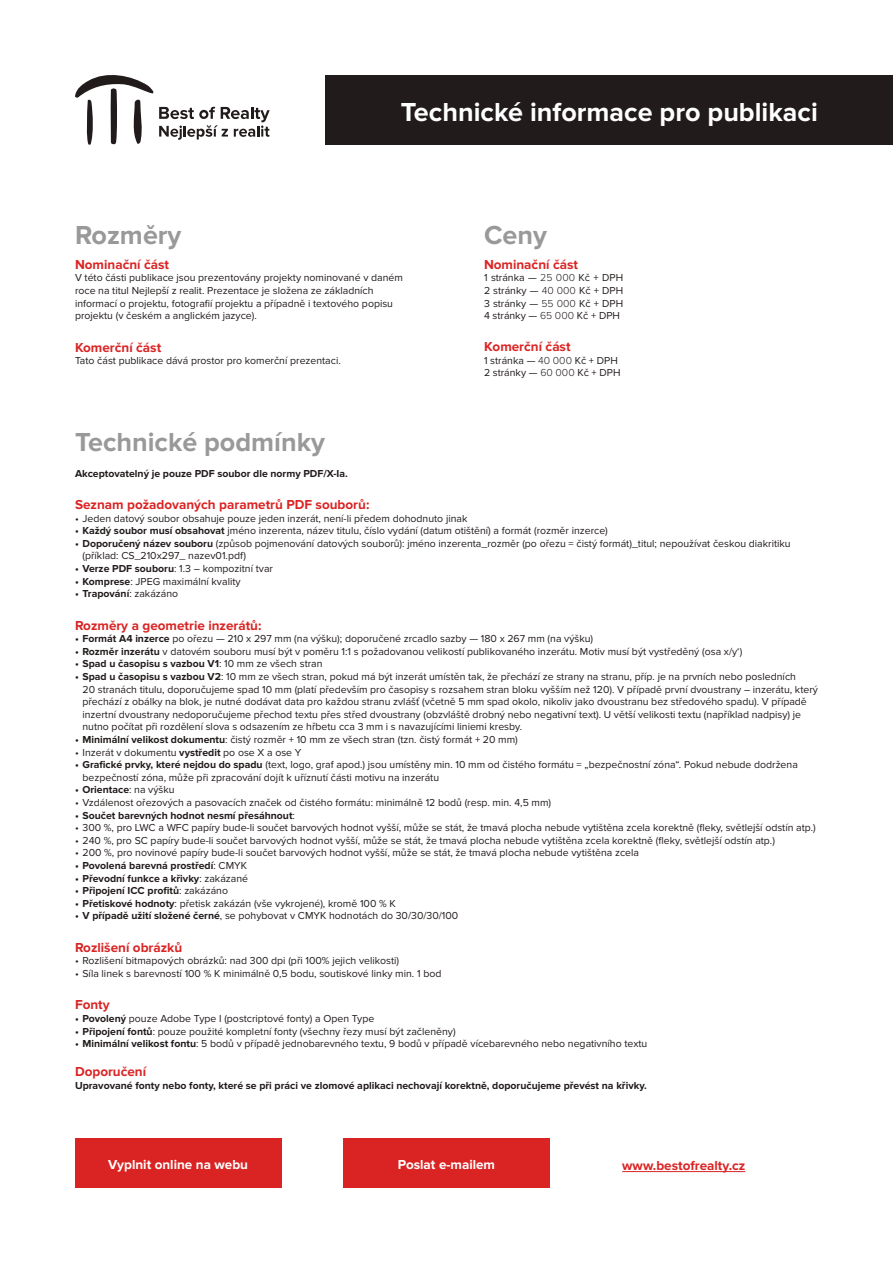
<style>
.page{position:relative;width:893px;height:1263px;background:#fff}
.page>*{position:absolute;margin:0;border:0;box-sizing:border-box;transform-origin:0 0}
.t1{font:700 27px "Proxima Nova";color:#fff}
.t2{font:700 27px "Proxima Nova";color:#999}
.t3{font:700 13.5px "Proxima Nova";color:#da2424}
.t4{font:700 13.5px "Proxima Nova";color:#fff}
.t5{font:10.5px/12.6px "Proxima Nova";color:#221b1b}
.t6{font:700 10.5px "Proxima Nova";color:#221b1b}
.s1{font-weight:300}
.s2{font-weight:700}
.s3{font-weight:400}
</style>
<div class="page">
<svg style="left:75px;top:75px;width:195px;height:70px"></svg>
<div style="left:326px;top:75px;width:567px;height:70px;background:#221b1b"></div>
<hr style="left:622px;top:1171px;width:123px;height:1px;background:#da2424">
<div style="left:75px;top:1138px;width:206px;height:50px;background:#da2424"></div>
<div style="left:343px;top:1138px;width:207px;height:50px;background:#da2424"></div>
<h1 class="t1" style="left:401px;top:96px;width:418px">Technické informace pro publikaci</h1>
<h1 class="t2" style="left:75px;top:219px;width:108px">Rozměry</h1>
<p class="t3" style="left:75px;top:257px;width:96px">Nominační část</p>
<p class="t5" style="left:75px;top:272px;width:329px">V této části publikace jsou prezentovány projekty nominované v daném roce na titul Nejlepší z realit. Prezentace je složena ze základních informací o projektu, fotografií projektu a případně i textového popisu projektu (v českém a anglickém jazyce).</p>
<p class="t3" style="left:75px;top:339px;width:88px">Komerční část</p>
<p class="t5" style="left:75px;top:355px;width:267px">Tato část publikace dává prostor pro komerční prezentaci.</p>
<h1 class="t2" style="left:484px;top:219px;width:64px">Ceny</h1>
<p class="t3" style="left:484px;top:257px;width:96px">Nominační část</p>
<p class="t5" style="left:484px;top:272px;width:141px;text-align:justify">1 stránka — <span class="s1">25 000</span> Kč + DPH 2 stránky — <span class="s1">40 000</span> Kč + DPH 3 stránky — <span class="s1">55 000</span> Kč + DPH 4 stránky — <span class="s1">65 000</span> Kč + DPH</p>
<p class="t3" style="left:484px;top:339px;width:88px">Komerční část</p>
<p class="t5" style="left:484px;top:354px;width:138px">1 stránka — <span class="s1">40 000</span> Kč + DPH<br>2 stránky — <span class="s1">60 000</span> Kč + DPH</p>
<h1 class="t2" style="left:75px;top:427px;width:252px">Technické podmínky</h1>
<p class="t6" style="left:75px;top:467px;width:274px">Akceptovatelný je pouze PDF soubor dle normy PDF/X-Ia.</p>
<p class="t3" style="left:75px;top:497px;width:296px">Seznam požadovaných parametrů PDF souborů:</p>
<p class="t5" style="left:75px;top:512px;width:394px">• Jeden datový soubor obsahuje pouze jeden inzerát, není-li předem dohodnuto jinak</p>
<p class="t5" style="left:75px;top:525px;width:534px"><span class="s2">• Každý soubor musí obsahovat</span> jméno inzerenta, název titulu, číslo vydání (datum otištění) a formát (rozměr inzerce)</p>
<p class="t5" style="left:82px;top:537px;width:710px;text-indent:-7px"><span class="s2">• Doporučený název souboru</span> (způsob pojmenování datových souborů): jméno inzerenta_rozměr (po ořezu = čistý formát)_titul; nepoužívat českou diakritiku (příklad: CS_210x297_ nazev01.pdf)</p>
<p class="t5" style="left:75px;top:562px;width:200px"><span class="s2">• Verze PDF souboru</span>: 1.3 – kompozitní tvar</p>
<p class="t5" style="left:75px;top:575px;width:167px"><span class="s2">• Komprese</span>: JPEG maximální kvality</p>
<p class="t6" style="left:75px;top:588px;width:105px">• Trapování<span class="s3">: zakázáno</span></p>
<p class="t3" style="left:75px;top:617px;width:188px">Rozměry a geometrie inzerátů:</p>
<p class="t5" style="left:75px;top:633px;width:520px"><span class="s2">• Formát A4 inzerce</span> po ořezu — 210 x 297 mm (na výšku); doporučené zrcadlo sazby — 180 x 267 mm (na výšku)</p>
<p class="t5" style="left:75px;top:645px;width:669px"><span class="s2">• Rozměr inzerátu</span> v datovém souboru musí být v poměru 1:1 s požadovanou velikostí publikovaného inzerátu. Motiv musí být vystředěný (osa x/y‘)</p>
<p class="t6" style="left:75px;top:658px;width:249px">• Spad u časopisu s vazbou V1<span class="s3">: 10 mm ze všech stran</span></p>
<p class="t5" style="left:82px;top:670px;width:737px;text-indent:-7px"><span class="s2">• Spad u časopisu s vazbou V2</span>: 10 mm ze všech stran, pokud má být inzerát umístěn tak, že přechází ze strany na stranu, příp. je na prvních nebo posledních<br>20 stranách titulu, doporučujeme spad 10 mm (platí především pro časopisy s rozsahem stran bloku vyšším než 120). V případě první dvoustrany – inzerátu, který přechází z obálky na blok, je nutné dodávat data pro každou stranu zvlášť (včetně 5 mm spad okolo, nikoliv jako dvoustranu bez středového spadu). V případě inzertní dvoustrany nedoporučujeme přechod textu přes střed dvoustrany (obzvláště drobný nebo negativní text). U větší velikosti textu (například nadpisy) je nutno počítat při rozdělení slova s odsazením ze hřbetu cca 3 mm i s navazujícími liniemi kresby.</p>
<p class="t5" style="left:75px;top:733px;width:444px"><span class="s2">• Minimální velikost dokumentu</span>: čistý rozměr + 10 mm ze všech stran (tzn. čistý formát + 20 mm)</p>
<p class="t5" style="left:75px;top:746px;width:228px">• Inzerát v dokumentu <span class="s2">vystředit</span> po ose X a ose Y</p>
<p class="t5" style="left:82px;top:759px;width:717px;text-indent:-7px"><span class="s2">• Grafické prvky, které nejdou do spadu</span> (text, logo, graf apod.) jsou umístěny min. 10 mm od čistého formátu = „bezpečnostní zóna“. Pokud nebude dodržena bezpečností zóna, může při zpracování dojít k uříznutí části motivu na inzerátu</p>
<p class="t6" style="left:75px;top:784px;width:101px">• Orientace<span class="s3">: na výšku</span></p>
<p class="t5" style="left:75px;top:796px;width:478px">• Vzdálenost ořezových a pasovacích značek od čistého formátu: minimálně 12 bodů (resp. min. 4,5 mm)</p>
<p class="t6" style="left:75px;top:809px;width:221px">• Součet barevných hodnot nesmí přesáhnout<span class="s3">:</span></p>
<p class="t5" style="left:75px;top:822px;width:742px">• 300 %, pro LWC a WFC papíry bude-li součet barvových hodnot vyšší, může se stát, že tmavá plocha nebude vytištěna zcela korektně (fleky, světlejší odstín atp.)</p>
<p class="t5" style="left:75px;top:834px;width:701px">• 240 %, pro SC papíry bude-li součet barvových hodnot vyšší, může se stát, že tmavá plocha nebude vytištěna zcela korektně (fleky, světlejší odstín atp.)</p>
<p class="t5" style="left:75px;top:847px;width:565px">• 200 %, pro novinové papíry bude-li součet barvových hodnot vyšší, může se stát, že tmavá plocha nebude vytištěna zcela</p>
<p class="t6" style="left:75px;top:859px;width:174px">• Povolená barevná prostředí<span class="s3">: CMYK</span></p>
<p class="t6" style="left:75px;top:872px;width:175px">• Převodní funkce a křivky<span class="s3">: zakázané</span></p>
<p class="t6" style="left:75px;top:885px;width:155px">• Připojení ICC profitů<span class="s3">: zakázáno</span></p>
<p class="t5" style="left:75px;top:897px;width:322px"><span class="s2">• Přetiskové hodnoty</span>: přetisk zakázán (vše vykrojené), kromě 100 % K</p>
<p class="t5" style="left:75px;top:910px;width:385px"><span class="s2">• V případě užití složené černé</span>, se pohybovat v CMYK hodnotách do 30/30/30/100</p>
<p class="t3" style="left:75px;top:939px;width:109px">Rozlišení obrázků</p>
<p class="t5" style="left:75px;top:955px;width:326px">• Rozlišení bitmapových obrázků: nad 300 dpi (při 100% jejich velikosti)</p>
<p class="t5" style="left:75px;top:967px;width:368px">• Síla linek s barevností 100 % K minimálně 0,5 bodu, soutiskové linky min. 1 bod</p>
<p class="t3" style="left:75px;top:997px;width:36px">Fonty</p>
<p class="t5" style="left:75px;top:1012px;width:301px"><span class="s2">• Povolený</span> pouze Adobe Type I (postcriptové fonty) a Open Type</p>
<p class="t5" style="left:75px;top:1025px;width:382px"><span class="s2">• Připojení fontů</span>: pouze použité kompletní fonty (všechny řezy musí být začleněny)</p>
<p class="t5" style="left:75px;top:1038px;width:574px"><span class="s2">• Minimální velikost fontu</span>: 5 bodů v případě jednobarevného textu, 9 bodů v případě vícebarevného nebo negativního textu</p>
<p class="t3" style="left:75px;top:1064px;width:73px">Doporučení</p>
<p class="t6" style="left:75px;top:1079px;width:573px">Upravované fonty nebo fonty, které se při práci ve zlomové aplikaci nechovají korektně, doporučujeme převést na křivky.</p>
<p class="t4" style="left:108px;top:1156px;width:141px">Vyplnit online na webu</p>
<p class="t4" style="left:398px;top:1156px;width:99px">Poslat e-mailem</p>
<p class="t3" style="left:622px;top:1157px;width:125px">www.bestofrealty.cz</p>
</div>
